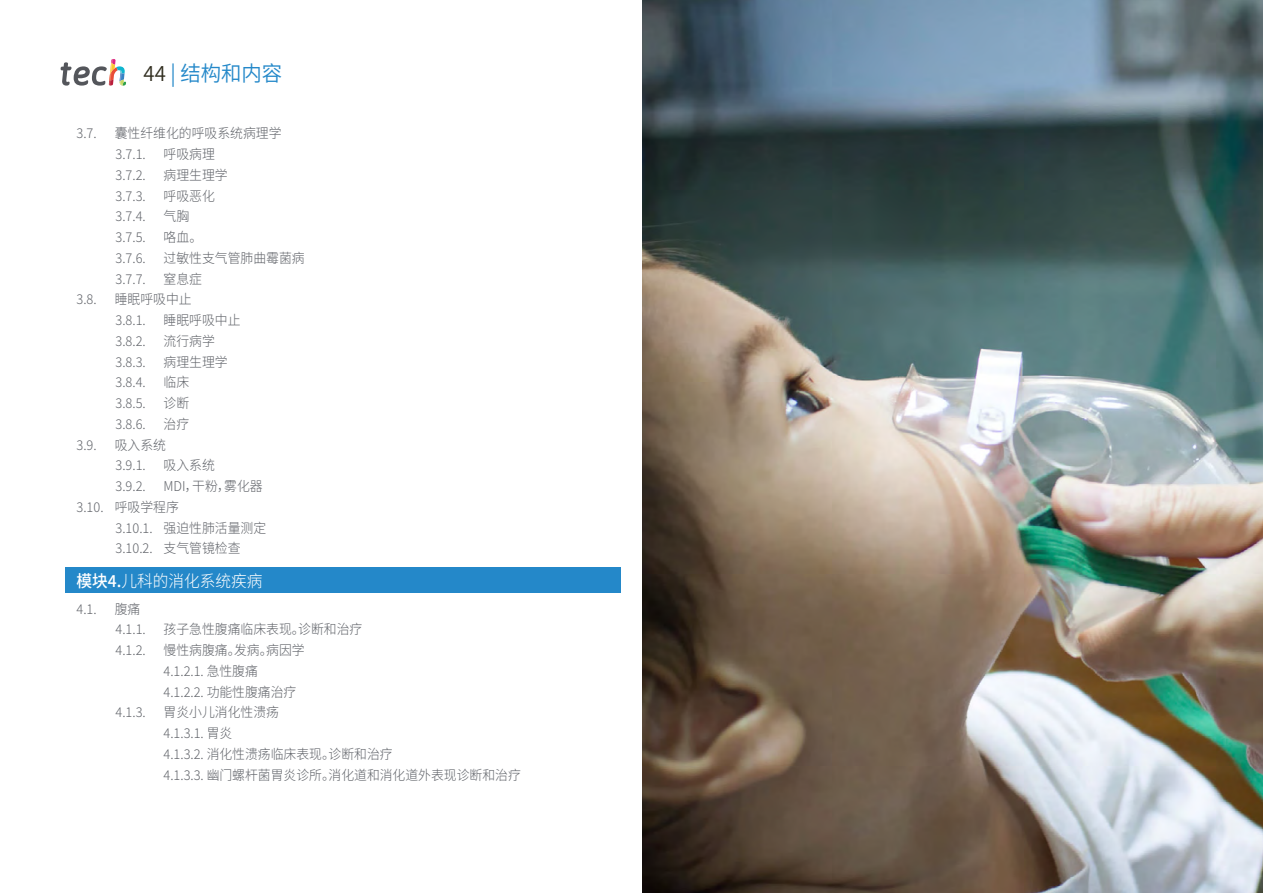
<style>
.page{position:relative;width:1263px;height:893px;background:#fff}
.page>*{position:absolute;margin:0;border:0;box-sizing:border-box;transform-origin:0 0}
.t1{font:21px "Source Han Sans CN";color:#2488c9}
.t2{font:300 16.5px "Source Han Sans CN";color:#fff;scale:.95 1}
.t3{font:300 13.5px/20.7px "Source Han Sans CN";color:#61646a;scale:.95 1}
.s1{color:#312e20}
.s2{font-weight:500}
</style>
<div class="page">
<svg style="left:61px;top:59px;width:65px;height:27px"></svg>
<div style="left:65px;top:567px;width:556px;height:25px;background:#2488c9"></div>
<img style="left:642px;top:0;width:621px;height:893px">
<h1 class="t1" style="left:144px;top:61px;width:140px"><span class="s1">44</span> | 结构和内容</h1>
<p class="t3" style="left:77px;top:123px;width:23px">3.7.</p>
<p class="t3" style="left:115px;top:123px;width:177px">囊性纤维化的呼吸系统病理学<br>3.7.1.</p>
<p class="t3" style="left:164px;top:144px;width:55px">呼吸病理</p>
<p class="t3" style="left:116px;top:165px;width:33px">3.7.2.</p>
<p class="t3" style="left:164px;top:165px;width:69px">病理生理学</p>
<p class="t3" style="left:116px;top:186px;width:33px">3.7.3.</p>
<p class="t3" style="left:164px;top:186px;width:55px">呼吸恶化</p>
<p class="t3" style="left:116px;top:206px;width:33px">3.7.4.</p>
<p class="t3" style="left:164px;top:206px;width:28px">气胸</p>
<p class="t3" style="left:116px;top:227px;width:33px">3.7.5.</p>
<p class="t3" style="left:164px;top:227px;width:42px">咯血。</p>
<p class="t3" style="left:116px;top:248px;width:33px">3.7.6.</p>
<p class="t3" style="left:164px;top:248px;width:150px">过敏性支气管肺曲霉菌病</p>
<p class="t3" style="left:116px;top:269px;width:33px">3.7.7.</p>
<p class="t3" style="left:164px;top:269px;width:42px">窒息症</p>
<p class="t3" style="left:77px;top:289px;width:23px">3.8.</p>
<p class="t3" style="left:115px;top:289px;width:83px">睡眠呼吸中止<br>3.8.1.</p>
<p class="t3" style="left:164px;top:310px;width:83px">睡眠呼吸中止</p>
<p class="t3" style="left:116px;top:331px;width:33px">3.8.2.</p>
<p class="t3" style="left:164px;top:331px;width:55px">流行病学</p>
<p class="t3" style="left:116px;top:352px;width:33px">3.8.3.</p>
<p class="t3" style="left:164px;top:352px;width:69px">病理生理学</p>
<p class="t3" style="left:116px;top:372px;width:33px">3.8.4.</p>
<p class="t3" style="left:164px;top:372px;width:28px">临床</p>
<p class="t3" style="left:116px;top:393px;width:33px">3.8.5.</p>
<p class="t3" style="left:164px;top:393px;width:28px">诊断</p>
<p class="t3" style="left:116px;top:414px;width:33px">3.8.6.</p>
<p class="t3" style="left:164px;top:414px;width:28px">治疗</p>
<p class="t3" style="left:77px;top:435px;width:23px">3.9.</p>
<p class="t3" style="left:115px;top:435px;width:56px">吸入系统<br>3.9.1.</p>
<p class="t3" style="left:164px;top:455px;width:55px">吸入系统</p>
<p class="t3" style="left:77px;top:476px;width:197px;text-indent:87px">MDI，干粉，雾化器<br>3.10. 呼吸学程序</p>
<p class="t3" style="left:116px;top:518px;width:160px">3.10.1. 强迫性肺活量测定<br>3.10.2. 支气管镜检查</p>
<p class="t2" style="left:77px;top:571px;width:197px"><span class="s2">模块4.</span>儿科的消化系统疾病</p>
<p class="t3" style="left:77px;top:599px;width:23px">4.1.</p>
<p class="t3" style="left:115px;top:599px;width:34px">腹痛<br>4.1.1.</p>
<p class="t3" style="left:116px;top:476px;width:33px">3.9.2.</p>
<p class="t3" style="left:164px;top:619px;width:211px">孩子急性腹痛临床表现。诊断和治疗</p>
<p class="t3" style="left:116px;top:640px;width:33px">4.1.2.</p>
<p class="t3" style="left:164px;top:640px;width:150px">慢性病腹痛。发病。病因学<br>4.1.2.1. 急性腹痛<br>4.1.2.2. 功能性腹痛治疗</p>
<p class="t3" style="left:116px;top:702px;width:33px">4.1.3.</p>
<p class="t3" style="left:164px;top:702px;width:378px">胃炎小儿消化性溃疡<br>4.1.3.1. 胃炎<br>4.1.3.2. 消化性溃疡临床表现。诊断和治疗<br>4.1.3.3. 幽门螺杆菌胃炎诊所。消化道和消化道外表现诊断和治疗</p>
</div>
